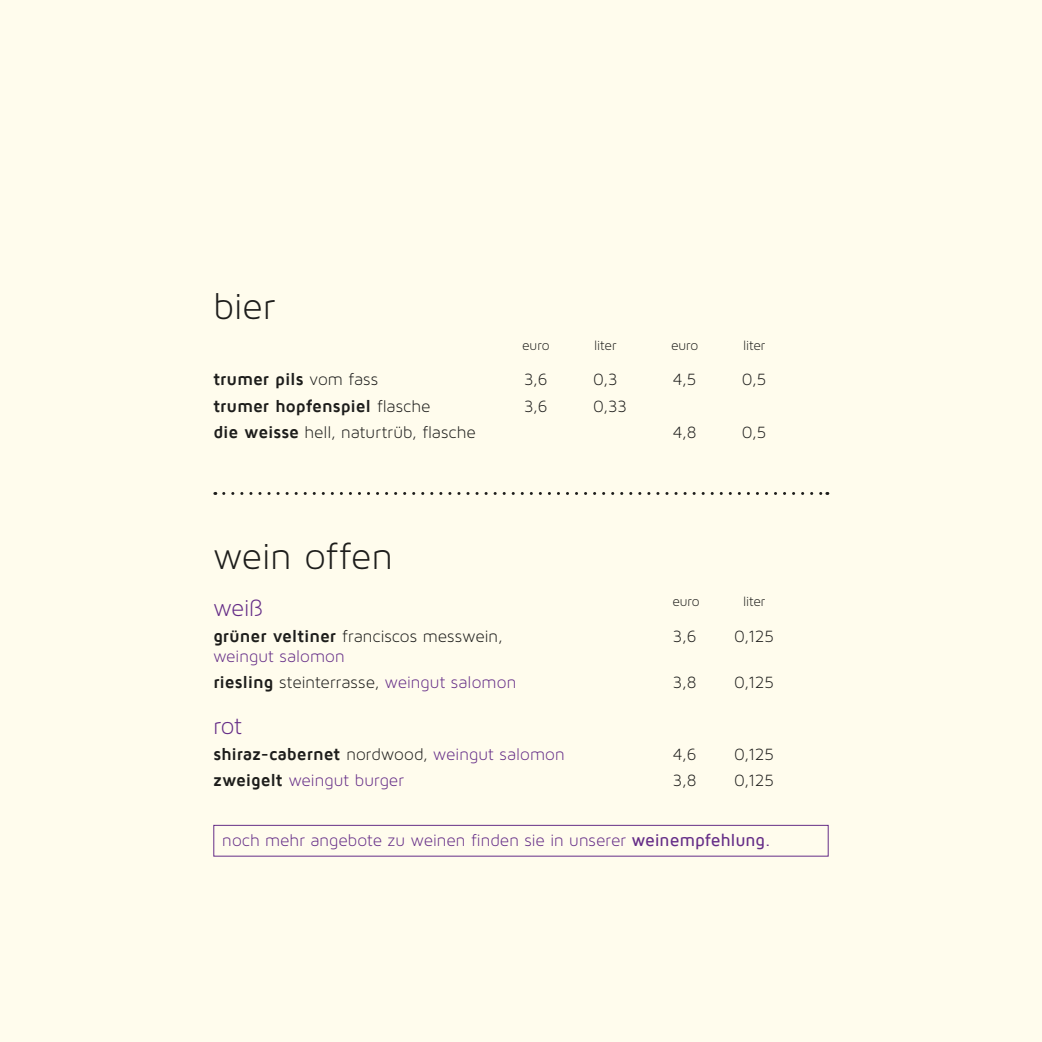
<style>
.page{position:relative;width:1042px;height:1042px;background:#fffced}
.page>*{position:absolute;margin:0;border:0;box-sizing:border-box;transform-origin:0 0}
.t1{font:38.5px "Maven Pro Light 300";letter-spacing:-.005em;color:#1d1d1b}
.t2{font:24.5px "Maven Pro Light 300";letter-spacing:-.01em;color:#652d87}
.t3{font:17.5px/26.2px "Maven Pro Light 300";color:#652d87}
.t4{font:17.5px "Maven Pro Light 300";color:#1d1d1b}
.t5{font:700 17.5px "Maven Pro";letter-spacing:-.005em;color:#1d1d1b}
.t6{font:14px "Maven Pro Light 300";letter-spacing:-.005em;color:#1d1d1b}
.s1{font-family:"Maven Pro Light 300";font-weight:400}
.s2{font-family:"Maven Pro";font-weight:700}
.s3{font-family:"Maven Pro";font-weight:700;color:#1d1d1b}
.s4{color:#1d1d1b}
.s5{font-family:"Maven Pro Light 300";font-weight:400;color:#652d87}
.s6{font-family:"Maven Pro";font-weight:500}
</style>
<div class="page">
<svg style="left:224px;top:492px;width:604px;height:3px"></svg>
<div style="left:213px;top:825px;width:615px;height:31px;border:1px solid #652d87"></div>
<h1 class="t1" style="left:213px;top:285px;width:63px">bier</h1>
<p class="t6" style="left:522px;top:338px;width:29px">euro</p>
<p class="t6" style="left:594px;top:338px;width:24px">liter</p>
<p class="t6" style="left:671px;top:338px;width:29px">euro</p>
<p class="t6" style="left:743px;top:338px;width:24px">liter</p>
<p class="t5" style="left:213px;top:370px;width:166px">trumer pils <span class="s1">vom fass</span></p>
<p class="t4" style="left:524px;top:370px;width:25px">3,6</p>
<p class="t4" style="left:593px;top:370px;width:26px">0,3</p>
<p class="t4" style="left:673px;top:370px;width:25px">4,5</p>
<p class="t4" style="left:742px;top:370px;width:26px">0,5</p>
<p class="t5" style="left:213px;top:396px;width:219px">trumer hopfenspiel <span class="s1">flasche</span></p>
<p class="t4" style="left:524px;top:396px;width:25px">3,6</p>
<p class="t4" style="left:593px;top:396px;width:35px">0,33</p>
<p class="t4" style="left:213px;top:422px;width:264px"><span class="s2">die weisse</span> hell, naturtrüb, flasche</p>
<p class="t4" style="left:673px;top:422px;width:25px">4,8</p>
<p class="t4" style="left:742px;top:422px;width:26px">0,5</p>
<h1 class="t1" style="left:213px;top:535px;width:181px">wein offen</h1>
<h2 class="t2" style="left:213px;top:594px;width:51px">weiß</h2>
<p class="t4" style="left:213px;top:627px;width:291px"><span class="s2">grüner veltiner</span> franciscos messwein,</p>
<p class="t4" style="left:673px;top:627px;width:25px">3,6</p>
<p class="t4" style="left:734px;top:627px;width:42px">0,125</p>
<p class="t3" style="left:213px;top:642px;width:304px">weingut salomon<br><span class="s3">riesling</span> <span class="s4">steinterrasse,</span> weingut salomon</p>
<p class="t6" style="left:672px;top:594px;width:29px">euro</p>
<p class="t6" style="left:743px;top:594px;width:24px">liter</p>
<p class="t4" style="left:673px;top:672px;width:25px">3,8</p>
<p class="t4" style="left:734px;top:672px;width:42px">0,125</p>
<h2 class="t2" style="left:213px;top:712px;width:30px">rot</h2>
<p class="t5" style="left:213px;top:745px;width:353px">shiraz-cabernet <span class="s1">nordwood,</span> <span class="s5">weingut salomon</span></p>
<p class="t4" style="left:673px;top:745px;width:25px">4,6</p>
<p class="t4" style="left:734px;top:745px;width:42px">0,125</p>
<p class="t3" style="left:213px;top:767px;width:192px"><span class="s3">zweigelt</span> weingut burger</p>
<p class="t4" style="left:673px;top:771px;width:25px">3,8</p>
<p class="t4" style="left:734px;top:771px;width:42px">0,125</p>
<p class="t3" style="left:222px;top:827px;width:550px">noch mehr angebote zu weinen finden sie in unserer <span class="s6">weinempfehlung.</span></p>
</div>
